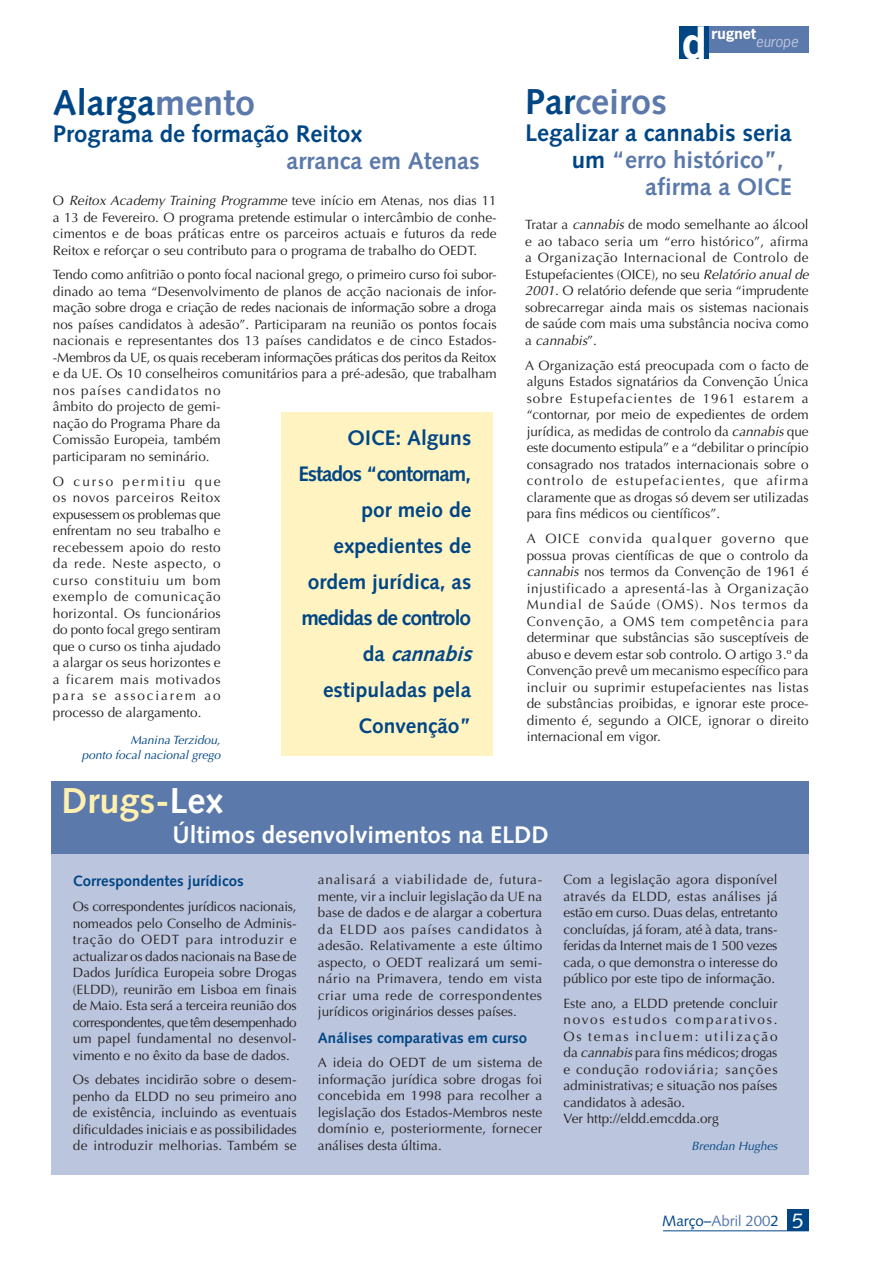
<style>
.page{position:relative;width:893px;height:1262px;background:#fff}
.page>*{position:absolute;margin:0;border:0;box-sizing:border-box;transform-origin:0 0}
.t1{font:700 42px "News Gothic";color:#fff}
.t2{font:700 36px "Syntax";color:#004685}
.t3{font:700 36px "Syntax";color:#5b79ab}
.t4{font:700 36px "Syntax";color:#fff0af}
.t5{font:700 24px "Syntax";color:#004685}
.t6{font:700 24px "Syntax";color:#5b79ab}
.t7{font:700 24px "Syntax";color:#fff}
.t8{font:700 21px/36px "Syntax";color:#004685;text-align:right}
.t9{font:21px "Syntax Bol Ita";color:#004685}
.t10{font:700 15px "Syntax";color:#004685}
.t11{font:15px "Syntax";color:#5b79ab}
.t12{font:700 14.55px "News Gothic";color:#fff}
.t13{font:italic 14.55px "News Gothic";color:#bbc5dd}
.t14{font:13.5px/16.5px "Optima";color:#231f20;text-align:justify}
.t15{font:italic 12px/15px "Optima";color:#004685;text-align:right}
.s1{color:#5b79ab}
.s2{font-style:italic}
.s3{font-family:"Syntax";font-weight:700}
.s4{color:#004685}
.s5{color:#fff}
.s6{font-size:21px;color:#fff}
</style>
<div class="page">
<div style="left:51px;top:850px;width:757px;height:325px;background:#bbc5dd"></div>
<div style="left:679px;top:26px;width:30px;height:33px;background:#004685"></div>
<div style="left:709px;top:26px;width:99px;height:27px;background:#5b79ab"></div>
<div style="left:787px;top:1209px;width:21px;height:21px;background:#004685"></div>
<hr style="left:663px;top:1230px;width:145px;height:1px;background:#004685">
<div style="left:51px;top:782px;width:757px;height:72px;background:#5b79ab"></div>
<div style="left:281px;top:412px;width:211px;height:343px;background:#fff3c2"></div>
<h2 class="t2" style="left:53px;top:88px;width:203px">Alarga<span class="s1">mento</span></h2>
<h3 class="t5" style="left:53px;top:124px;width:311px">Programa de formação Reitox</h3>
<h3 class="t6" style="left:286px;top:151px;width:195px">arranca em Atenas</h3>
<p class="t14" style="left:53px;top:194px;width:445px">O <span class="s2">Reitox Academy Training Programme</span> teve início em Atenas, nos dias 11 a 13 de Fevereiro. O programa pretende estimular o intercâmbio de conhe&shy;cimentos e de boas práticas entre os parceiros actuais e futuros da rede Reitox e reforçar o seu contributo para o programa de trabalho do OEDT.</p>
<p class="t14" style="left:53px;top:268px;width:445px;text-align:left">Tendo como anfitrião o ponto focal nacional grego, o primeiro curso foi subor&shy;dinado ao tema “Desenvolvimento de planos de acção nacionais de infor&shy;mação sobre droga e criação de redes nacionais de informação sobre a droga nos países candidatos à adesão”. Participaram na reunião os pontos focais nacionais e representantes dos 13 países candidatos e de cinco Estados--Membros da UE, os quais receberam informações práticas dos peritos da Reitox e da UE. Os 10 conselheiros comunitários para a pré-adesão, que trabalham nos países candidatos no<br>âmbito do projecto de gemi-<br>nação do Programa Phare da<br>Comissão Europeia, também<br>participaram no seminário.</p>
<p class="t14" style="left:53px;top:474px;width:169px">O curso permitiu que os novos parceiros Reitox expusessem os problemas que enfrentam no seu trabalho e recebessem apoio do resto da rede. Neste aspecto, o curso constituiu um bom exemplo de comunicação horizontal. Os funcionários do ponto focal grego sentiram que o curso os tinha ajudado a alargar os seus horizontes e a ficarem mais motivados para se associarem ao processo de alargamento.</p>
<p class="t15" style="left:82px;top:733px;width:140px">Manina Terzidou,<br>ponto focal nacional grego</p>
<h3 class="t8" style="left:298px;top:422px;width:174px">OICE: Alguns<br>Estados “contornam, por meio de expedientes de ordem jurídica, as medidas de controlo</h3>
<h3 class="t9" style="left:363px;top:645px;width:110px"><span class="s3">da</span> cannabis</h3>
<h3 class="t8" style="left:323px;top:674px;width:150px">estipuladas pela<br>Convenção”</h3>
<h1 class="t1" style="left:681px;top:26px;width:26px">d</h1>
<p class="t12" style="left:711px;top:28px;width:46px">rugnet</p>
<p class="t13" style="left:755px;top:36px;width:44px">europe</p>
<h2 class="t3" style="left:525px;top:87px;width:143px"><span class="s4">Par</span>ceiros</h2>
<h3 class="t5" style="left:525px;top:123px;width:268px">Legalizar a cannabis seria</h3>
<h3 class="t6" style="left:571px;top:150px;width:213px"><span class="s4">um</span> “erro histórico”,</h3>
<h3 class="t6" style="left:645px;top:177px;width:148px">afirma a OICE</h3>
<p class="t14" style="left:525px;top:218px;width:285px">Tratar a <span class="s2">cannabis</span> de modo semelhante ao álcool e ao tabaco seria um “erro histórico”, afirma a Organização Internacional de Controlo de Estupefacientes (OICE), no seu <span class="s2">Relatório anual de 2001</span>. O relatório defende que seria “imprudente sobrecarregar ainda mais os sistemas nacionais de saúde com mais uma substância nociva como a <span class="s2">cannabis</span>”.</p>
<p class="t14" style="left:525px;top:358px;width:285px">A Organização está preocupada com o facto de alguns Estados signatários da Convenção Única sobre Estupefacientes de 1961 estarem a “contornar, por meio de expedientes de ordem jurídica, as medidas de controlo da <span class="s2">cannabis</span> que este documento estipula” e a “debilitar o princípio consagrado nos tratados internacionais sobre o controlo de estupefacientes, que afirma claramente que as drogas só devem ser utilizadas para fins médicos ou científicos”.</p>
<p class="t14" style="left:526px;top:531px;width:283px">A OICE convida qualquer governo que possua provas científicas de que o controlo da <span class="s2">cannabis</span> nos termos da Convenção de 1961 é injustificado a apresentá-las à Organização Mundial de Saúde (OMS). Nos termos da Convenção, a OMS tem competência para determinar que substâncias são susceptíveis de abuso e devem estar sob controlo. O artigo 3.º da Convenção prevê um mecanismo específico para incluir ou suprimir estupefacientes nas listas de substâncias proibidas, e ignorar este proce&shy;dimento é, segundo a OICE, ignorar o direito internacional em vigor.</p>
<h2 class="t4" style="left:61px;top:786px;width:163px">Drugs-<span class="s5">Lex</span></h2>
<h3 class="t7" style="left:173px;top:825px;width:377px">Últimos desenvolvimentos na ELDD</h3>
<p class="t10" style="left:73px;top:875px;width:172px">Correspondentes jurídicos</p>
<p class="t14" style="left:73px;top:899px;width:225px">Os correspondentes jurídicos nacionais, nomeados pelo Conselho de Adminis&shy;tração do OEDT para introduzir e actualizar os dados nacionais na Base de Dados Jurídica Europeia sobre Drogas (ELDD), reunirão em Lisboa em finais de Maio. Esta será a terceira reunião dos correspondentes, que têm desempenhado um papel fundamental no desenvol&shy;vimento e no êxito da base de dados.</p>
<p class="t14" style="left:73px;top:1072px;width:225px">Os debates incidirão sobre o desem&shy;penho da ELDD no seu primeiro ano de existência, incluindo as eventuais dificuldades iniciais e as possibilidades de introduzir melhorias. Também se</p>
<p class="t14" style="left:318px;top:872px;width:226px">analisará a viabilidade de, futura&shy;mente, vir a incluir legislação da UE na base de dados e de alargar a cobertura da ELDD aos países candidatos à adesão. Relativamente a este último aspecto, o OEDT realizará um semi&shy;nário na Primavera, tendo em vista criar uma rede de correspondentes jurídicos originários desses países.</p>
<p class="t10" style="left:318px;top:1031px;width:211px">Análises comparativas em curso</p>
<p class="t14" style="left:318px;top:1055px;width:226px">A ideia do OEDT de um sistema de informação jurídica sobre drogas foi concebida em 1998 para recolher a legislação dos Estados-Membros neste domínio e, posteriormente, fornecer análises desta última.</p>
<p class="t14" style="left:563px;top:872px;width:215px">Com a legislação agora disponível através da ELDD, estas análises já estão em curso. Duas delas, entretanto concluídas, já foram, até à data, trans&shy;feridas da Internet mais de 1 500 vezes cada, o que demonstra o interesse do público por este tipo de informação.</p>
<p class="t14" style="left:563px;top:996px;width:215px;text-align:left">Este ano, a ELDD pretende concluir novos estudos comparativos.<br>Os temas incluem: utilização da <span class="s2">cannabis</span> para fins médicos; drogas e condução rodoviária; sanções administrativas; e situação nos países candidatos à adesão.<br>Ver http://eldd.emcdda.org</p>
<p class="t15" style="left:691px;top:1139px;width:88px">Brendan Hughes</p>
<p class="t11" style="left:662px;top:1214px;width:143px"><span class="s4">Março–</span>Abril 200<span class="s4">2</span> <span class="s6">5</span></p>
</div>
